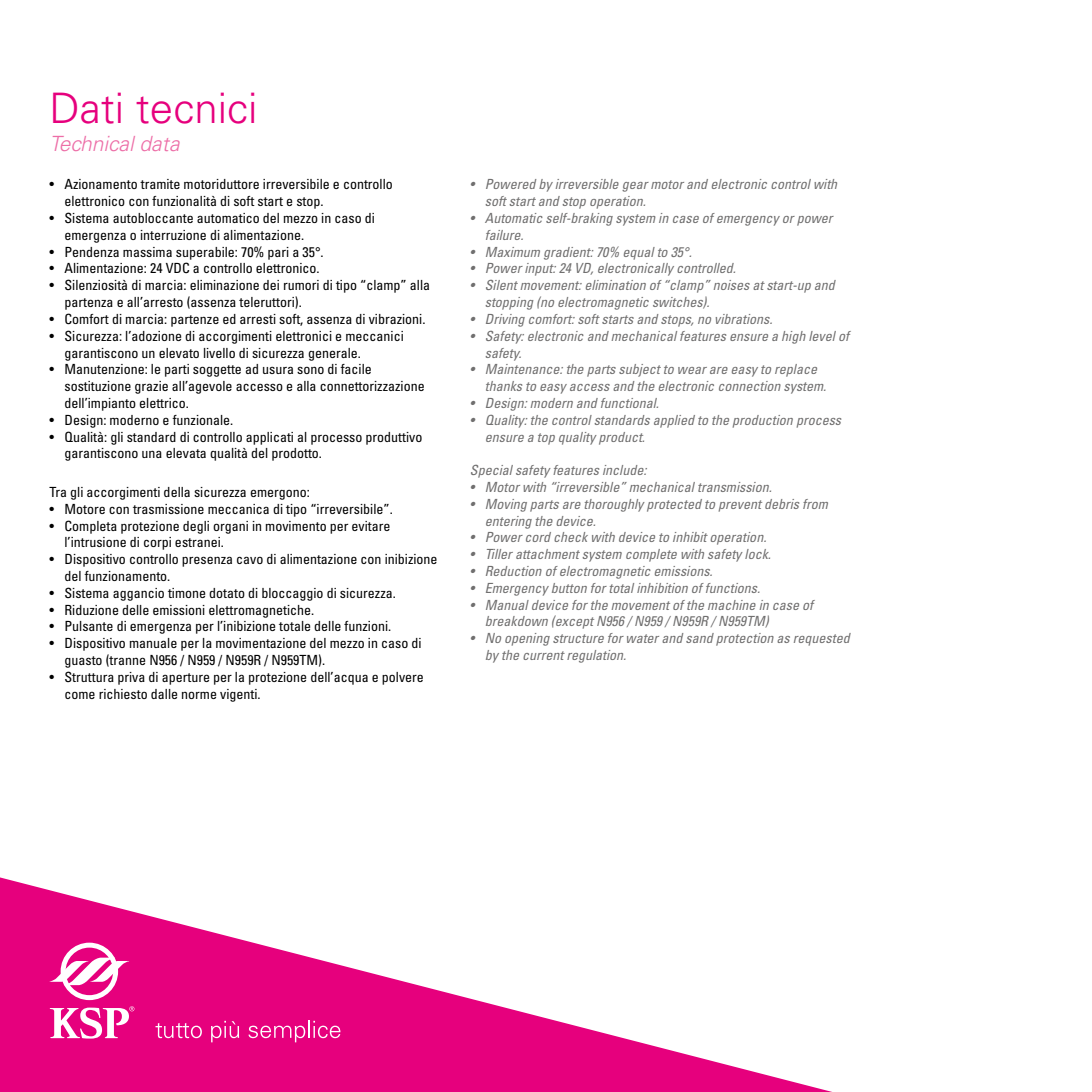
<style>
.page{position:relative;width:1092px;height:1092px;background:#fff}
.page>*{position:absolute;margin:0;border:0;box-sizing:border-box;transform-origin:0 0}
.t1{font:300 42px "Univers LT Std";color:#e6007d}
.t2{font:italic 300 21px "Univers LT Std";color:#ed6ea7}
.t3{font:condensed 14px/16.8px "Univers LT Std";color:#000}
.t4{font:italic condensed 14px/16.8px "Univers LT Std";color:#706f6f}
</style>
<div class="page">
<svg style="left:0;top:877px;width:828px;height:214px"></svg>
<svg style="left:50px;top:942px;width:79px;height:58px"></svg>
<svg style="left:50px;top:1006px;width:84px;height:32px"></svg>
<svg style="left:155px;top:1022px;width:47px;height:16px"></svg>
<svg style="left:211px;top:1020px;width:28px;height:22px"></svg>
<svg style="left:248px;top:1020px;width:92px;height:22px"></svg>
<h1 class="t1" style="left:50px;top:83px;width:209px">Dati tecnici</h1>
<h2 class="t2" style="left:50px;top:131px;width:131px">Technical data</h2>
<p class="t3" style="left:64px;top:176px;width:330px;text-indent:-15px">• Azionamento tramite motoriduttore irreversibile e controllo elettronico con funzionalità di soft start e stop.</p>
<p class="t3" style="left:64px;top:209px;width:312px;text-indent:-15px">• Sistema autobloccante automatico del mezzo in caso di emergenza o interruzione di alimentazione.</p>
<p class="t3" style="left:50px;top:243px;width:275px">• Pendenza massima superabile: 70% pari a 35°.</p>
<p class="t3" style="left:50px;top:260px;width:271px">• Alimentazione: 24 VDC a controllo elettronico.</p>
<p class="t3" style="left:64px;top:277px;width:367px;text-indent:-15px">• Silenziosità di marcia: eliminazione dei rumori di tipo “clamp” alla partenza e all’arresto (assenza teleruttori).</p>
<p class="t3" style="left:50px;top:310px;width:377px">• Comfort di marcia: partenze ed arresti soft, assenza di vibrazioni.</p>
<p class="t3" style="left:64px;top:327px;width:341px;text-indent:-15px">• Sicurezza: l’adozione di accorgimenti elettronici e meccanici garantiscono un elevato livello di sicurezza generale.</p>
<p class="t3" style="left:64px;top:361px;width:362px;text-indent:-15px">• Manutenzione: le parti soggette ad usura sono di facile sostituzione grazie all’agevole accesso e alla connettorizzazione dell’impianto elettrico.</p>
<p class="t3" style="left:50px;top:411px;width:185px">• Design: moderno e funzionale.</p>
<p class="t3" style="left:64px;top:428px;width:359px;text-indent:-15px">• Qualità: gli standard di controllo applicati al processo produttivo garantiscono una elevata qualità del prodotto.</p>
<p class="t3" style="left:50px;top:483px;width:262px">Tra gli accorgimenti della sicurezza emergono:</p>
<p class="t3" style="left:50px;top:500px;width:344px">• Motore con trasmissione meccanica di tipo “irreversibile”.</p>
<p class="t3" style="left:64px;top:517px;width:327px;text-indent:-15px">• Completa protezione degli organi in movimento per evitare l’intrusione di corpi estranei.</p>
<p class="t3" style="left:64px;top:550px;width:374px;text-indent:-15px">• Dispositivo controllo presenza cavo di alimentazione con inibizione del funzionamento.</p>
<p class="t3" style="left:50px;top:584px;width:348px">• Sistema aggancio timone dotato di bloccaggio di sicurezza.</p>
<p class="t3" style="left:50px;top:601px;width:266px">• Riduzione delle emissioni elettromagnetiche.</p>
<p class="t3" style="left:50px;top:618px;width:343px">• Pulsante di emergenza per l’inibizione totale delle funzioni.</p>
<p class="t3" style="left:64px;top:634px;width:358px;text-indent:-15px">• Dispositivo manuale per la movimentazione del mezzo in caso di guasto (tranne N956 / N959 / N959R / N959TM).</p>
<p class="t3" style="left:64px;top:668px;width:361px;text-indent:-15px">• Struttura priva di aperture per la protezione dell’acqua e polvere come richiesto dalle norme vigenti.</p>
<p class="t4" style="left:484px;top:176px;width:354px;text-indent:-15px">• Powered by irreversible gear motor and electronic control with soft start and stop operation.</p>
<p class="t4" style="left:484px;top:209px;width:349px;text-indent:-15px">• Automatic self-braking system in case of emergency or power failure.</p>
<p class="t4" style="left:470px;top:243px;width:223px">• Maximum gradient: 70% equal to 35°.</p>
<p class="t4" style="left:470px;top:260px;width:268px">• Power input: 24 VD, electronically controlled.</p>
<p class="t4" style="left:484px;top:277px;width:351px;text-indent:-15px">• Silent movement: elimination of “clamp” noises at start-up and stopping (no electromagnetic switches).</p>
<p class="t4" style="left:470px;top:310px;width:304px">• Driving comfort: soft starts and stops, no vibrations.</p>
<p class="t4" style="left:484px;top:327px;width:365px;text-indent:-15px">• Safety: electronic and mechanical features ensure a high level of safety.</p>
<p class="t4" style="left:484px;top:361px;width:343px;text-indent:-15px">• Maintenance: the parts subject to wear are easy to replace thanks to easy access and the electronic connection system.</p>
<p class="t4" style="left:470px;top:394px;width:191px">• Design: modern and functional.</p>
<p class="t4" style="left:484px;top:411px;width:358px;text-indent:-15px">• Quality: the control standards applied to the production process ensure a top quality product.</p>
<p class="t4" style="left:470px;top:461px;width:178px">Special safety features include:</p>
<p class="t4" style="left:470px;top:478px;width:303px">• Motor with “irreversible” mechanical transmission.</p>
<p class="t4" style="left:484px;top:495px;width:344px;text-indent:-15px">• Moving parts are thoroughly protected to prevent debris from entering the device.</p>
<p class="t4" style="left:470px;top:529px;width:298px">• Power cord check with device to inhibit operation.</p>
<p class="t4" style="left:470px;top:545px;width:302px">• Tiller attachment system complete with safety lock.</p>
<p class="t4" style="left:470px;top:562px;width:244px">• Reduction of electromagnetic emissions.</p>
<p class="t4" style="left:470px;top:579px;width:292px">• Emergency button for total inhibition of functions.</p>
<p class="t4" style="left:484px;top:596px;width:330px;text-indent:-15px">• Manual device for the movement of the machine in case of breakdown (except N956 / N959 / N959R / N959TM)</p>
<p class="t4" style="left:484px;top:629px;width:366px;text-indent:-15px">• No opening structure for water and sand protection as requested by the current regulation.</p>
</div>
